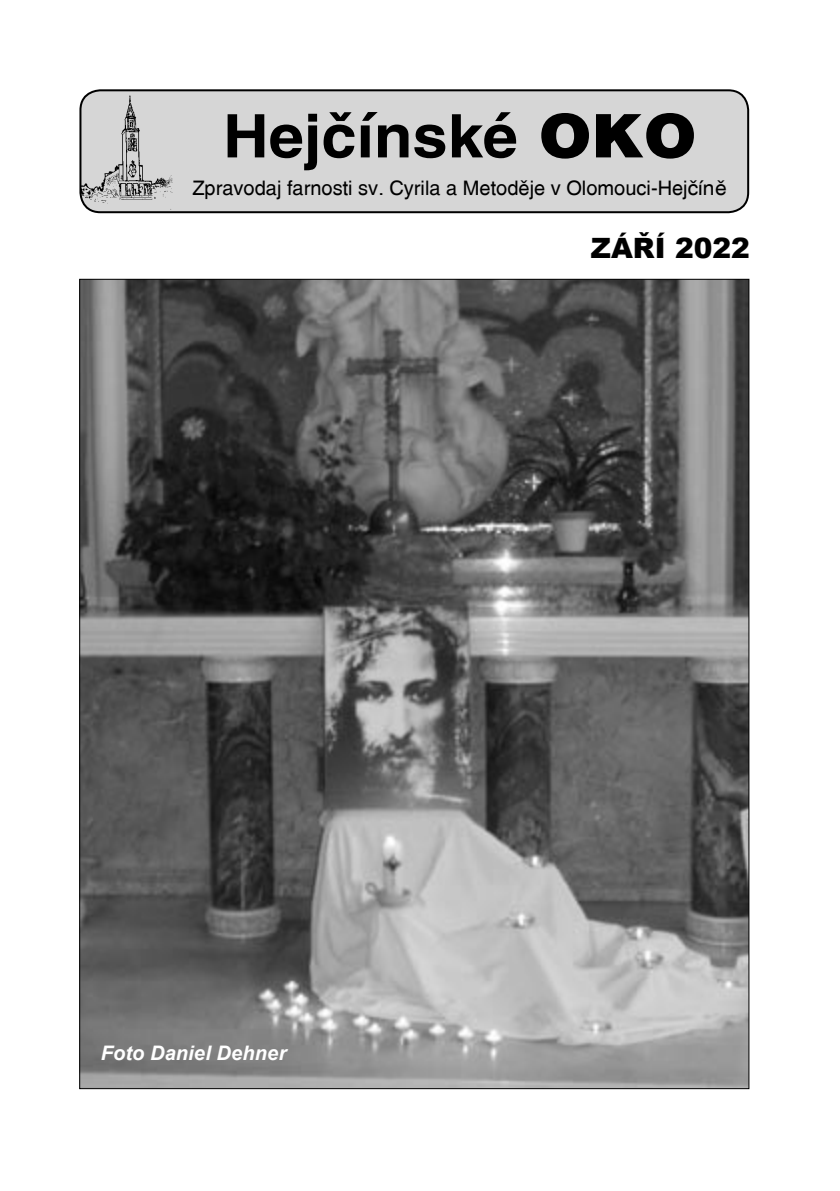
<style>
.page{position:relative;width:840px;height:1191px;background:#fff}
.page>*{position:absolute;margin:0;border:0;box-sizing:border-box;transform-origin:0 0}
.t1{font:700 60px "Switzerland";color:#000;scale:1.05 1}
.t2{font:900 28px "Arial";color:#000}
.t3{font:20px "Switzerland";color:#000}
.základní_text{font:italic 700 20px "Arial";letter-spacing:.005em;color:#fff}
.s1{font-weight:900}
</style>
<div class="page">
<div style="left:79px;top:89px;width:670px;height:123px;background:#d6d6d6"></div>
<img style="left:80px;top:95px;width:92px;height:119px">
<img style="left:81px;top:281px;width:665px;height:806px">
<p class="t1" style="left:223px;top:100px;width:452px">Hejčínské <span class="s1">OKO</span></p>
<p class="t3" style="left:192px;top:176px;width:535px">Zpravodaj farnosti sv. Cyrila a Metoděje v Olomouci-Hejčíně</p>
<p class="t2" style="left:590px;top:227px;width:160px">ZÁŘÍ 2022</p>
<p class="základní_text" style="left:101px;top:1039px;width:187px">Foto Daniel Dehner</p>
</div>
